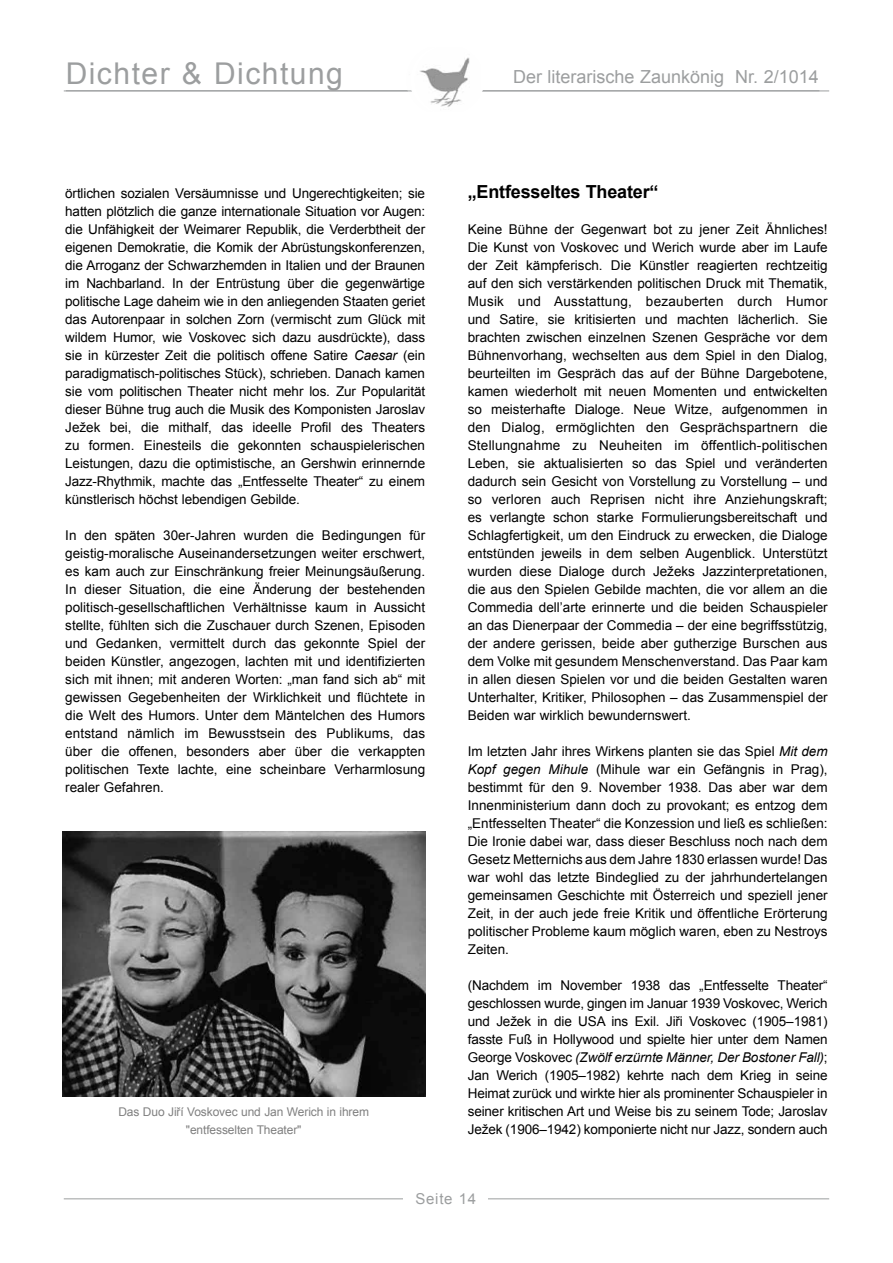
<style>
.page{position:relative;width:893px;height:1263px;background:#fff}
.page>*{position:absolute;margin:0;border:0;box-sizing:border-box;transform-origin:0 0}
.t1{font:30px "Arial";letter-spacing:.05em;color:#9c9e9f}
.t2{font:18px "Arial";color:#9c9e9f}
.t3{font:700 18px "Arial";letter-spacing:-.01em;color:#000}
.t4{font:15px "Arial";letter-spacing:.05em;color:#9c9e9f}
.t5{font:13.5px/18px "Arial";color:#000;text-align:justify}
.t6{font:12px/18px "Arial";letter-spacing:-.01em;color:#808080;text-align:center}
.s1{font-style:italic}
</style>
<div class="page">
<img style="left:62px;top:831px;width:363px;height:265px">
<hr style="left:64px;top:91px;width:765px;height:1px;background:#9c9e9f">
<div style="left:410px;top:45px;width:69px;height:69px;background:#fff;border-radius:50%"></div>
<hr style="left:64px;top:1198px;width:765px;height:1px;background:#9c9e9f">
<div style="left:404px;top:1191px;width:84px;height:27px;background:#fff"></div>
<img style="left:420px;top:57px;width:60px;height:50px">
<div style="left:415px;top:45px;width:69px;height:69px;border:1px solid #fff;border-radius:50%"></div>
<h1 class="t1" style="left:66px;top:54px;width:279px">Dichter &amp; Dichtung</h1>
<h2 class="t2" style="left:513px;top:65px;width:307px">Der literarische Zaunkönig Nr. 2/1014</h2>
<p class="t5" style="left:65px;top:184px;width:361px">örtlichen sozialen Versäumnisse und Ungerechtigkeiten; sie hatten plötzlich die ganze internationale Situation vor Augen: die Unfähigkeit der Weimarer Republik, die Verderbtheit der eigenen Demokratie, die Komik der Abrüstungskonferenzen, die Arroganz der Schwarzhemden in Italien und der Braunen im Nachbarland. In der Entrüstung über die gegenwärtige politische Lage daheim wie in den anliegenden Staaten geriet das Autorenpaar in solchen Zorn (vermischt zum Glück mit wildem Humor, wie Voskovec sich dazu ausdrückte), dass sie in kürzester Zeit die politisch offene Satire <span class="s1">Caesar</span> (ein paradigmatisch-politisches Stück), schrieben. Danach kamen sie vom politischen Theater nicht mehr los. Zur Popularität dieser Bühne trug auch die Musik des Komponisten Jaroslav Ježek bei, die mithalf, das ideelle Profil des Theaters zu formen. Einesteils die gekonnten schauspielerischen Leistungen, dazu die optimistische, an Gershwin erinnernde Jazz-Rhythmik, machte das „Entfesselte Theater“ zu einem künstlerisch höchst lebendigen Gebilde.</p>
<p class="t5" style="left:65px;top:526px;width:361px">In den späten 30er-Jahren wurden die Bedingungen für geistig-moralische Auseinandersetzungen weiter erschwert, es kam auch zur Einschränkung freier Meinungsäußerung.<br>In dieser Situation, die eine Änderung der bestehenden politisch-gesellschaftlichen Verhältnisse kaum in Aussicht stellte, fühlten sich die Zuschauer durch Szenen, Episoden und Gedanken, vermittelt durch das gekonnte Spiel der beiden Künstler, angezogen, lachten mit und identifizierten sich mit ihnen; mit anderen Worten: „man fand sich ab“ mit gewissen Gegebenheiten der Wirklichkeit und flüchtete in die Welt des Humors. Unter dem Mäntelchen des Humors entstand nämlich im Bewusstsein des Publikums, das über die offenen, besonders aber über die verkappten politischen Texte lachte, eine scheinbare Verharmlosung realer Gefahren.</p>
<p class="t6" style="left:118px;top:1103px;width:252px">Das Duo Jiří Voskovec und Jan Werich in ihrem "entfesselten Theater"</p>
<h2 class="t3" style="left:468px;top:180px;width:192px">„Entfesseltes Theater“</h2>
<p class="t5" style="left:468px;top:220px;width:362px">Keine Bühne der Gegenwart bot zu jener Zeit Ähnliches!<br>Die Kunst von Voskovec und Werich wurde aber im Laufe der Zeit kämpferisch. Die Künstler reagierten rechtzeitig auf den sich verstärkenden politischen Druck mit Thematik, Musik und Ausstattung, bezauberten durch Humor und Satire, sie kritisierten und machten lächerlich. Sie brachten zwischen einzelnen Szenen Gespräche vor dem Bühnenvorhang, wechselten aus dem Spiel in den Dialog, beurteilten im Gespräch das auf der Bühne Dargebotene, kamen wiederholt mit neuen Momenten und entwickelten so meisterhafte Dialoge. Neue Witze, aufgenommen in den Dialog, ermöglichten den Gesprächspartnern die Stellungnahme zu Neuheiten im öffentlich-politischen Leben, sie aktualisierten so das Spiel und veränderten dadurch sein Gesicht von Vorstellung zu Vorstellung – und so verloren auch Reprisen nicht ihre Anziehungskraft; es verlangte schon starke Formulierungsbereitschaft und Schlagfertigkeit, um den Eindruck zu erwecken, die Dialoge entstünden jeweils in dem selben Augenblick. Unterstützt wurden diese Dialoge durch Ježeks Jazzinterpretationen, die aus den Spielen Gebilde machten, die vor allem an die Commedia dell’arte erinnerte und die beiden Schauspieler an das Dienerpaar der Commedia – der eine begriffsstützig, der andere gerissen, beide aber gutherzige Burschen aus dem Volke mit gesundem Menschenverstand. Das Paar kam in allen diesen Spielen vor und die beiden Gestalten waren Unterhalter, Kritiker, Philosophen – das Zusammenspiel der Beiden war wirklich bewundernswert.</p>
<p class="t5" style="left:468px;top:742px;width:361px">Im letzten Jahr ihres Wirkens planten sie das Spiel <span class="s1">Mit dem Kopf gegen Mihule</span> (Mihule war ein Gefängnis in Prag), bestimmt für den 9. November 1938. Das aber war dem Innenministerium dann doch zu provokant; es entzog dem „Entfesselten Theater“ die Konzession und ließ es schließen:<br>Die Ironie dabei war, dass dieser Beschluss noch nach dem Gesetz Metternichs aus dem Jahre 1830 erlassen wurde! Das war wohl das letzte Bindeglied zu der jahrhundertelangen gemeinsamen Geschichte mit Österreich und speziell jener Zeit, in der auch jede freie Kritik und öffentliche Erörterung politischer Probleme kaum möglich waren, eben zu Nestroys Zeiten.</p>
<p class="t5" style="left:468px;top:976px;width:361px">(Nachdem im November 1938 das „Entfesselte Theater“ geschlossen wurde, gingen im Januar 1939 Voskovec, Werich und Ježek in die USA ins Exil. Jiři Voskovec (1905–1981) fasste Fuß in Hollywood und spielte hier unter dem Namen George Voskovec <span class="s1">(Zwölf erzürnte Männer, Der Bostoner Fall)</span>; Jan Werich (1905–1982) kehrte nach dem Krieg in seine Heimat zurück und wirkte hier als prominenter Schauspieler in seiner kritischen Art und Weise bis zu seinem Tode; Jaroslav Ježek (1906–1942) komponierte nicht nur Jazz, sondern auch</p>
<p class="t4" style="left:415px;top:1188px;width:62px">Seite 14</p>
</div>
